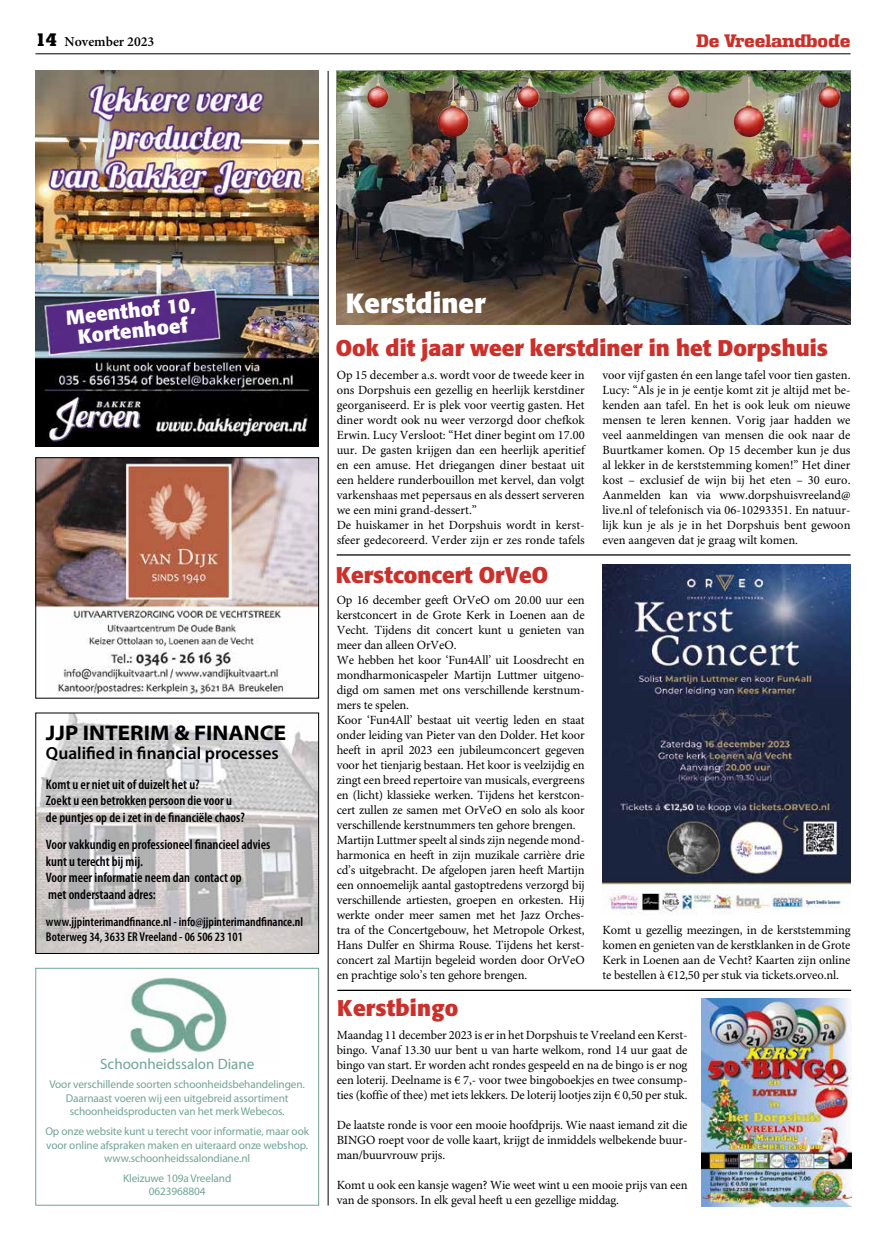
<style>
.page{position:relative;width:886px;height:1241px;background:#fff}
.page>*{position:absolute;margin:0;border:0;box-sizing:border-box;transform-origin:0 0}
.t1{font:700 27.5px "Formata";color:#fff}
.t2{font:700 22.5px "Formata";color:#cc302b}
.t3{font:700 semi-expanded 21.25px "Myriad Pro";color:#000}
.t4{font:700 20px/20px "Formata";color:#fff;text-align:center}
.t5{font:600 17.5px "Myriad Pro";color:#000}
.t6{font:800 17.5px "Enschede";color:#cc302b}
.t7{font:15px "Myriad Pro";color:#71a495}
.t8{font:600 condensed 13.75px/16.5px "Myriad Pro";color:#000}
.t9{font:600 13.75px "Minion Pro";color:#000}
.t10{font:600 condensed 12.75px/15.4px "Myriad Pro";color:#000}
.t11{font:12.5px/15px "Minion Pro";letter-spacing:-.01em;color:#000;text-align:justify}
.t12{font:11.25px/13.5px "Myriad Pro";letter-spacing:-.01em;color:#71a495;text-align:center}
.s1{font-family:"Enschede";font-weight:800;font-size:17.5px}
</style>
<div class="page">
<hr style="left:35px;top:53px;width:815px;height:1px;background:#000">
<img style="left:37px;top:714px;width:280px;height:237px">
<div style="left:35px;top:712px;width:284px;height:241px;border:1px solid #000"></div>
<img style="left:37px;top:459px;width:280px;height:236px">
<div style="left:35px;top:457px;width:284px;height:241px;border:1px solid #000"></div>
<hr style="left:328px;top:71px;width:1px;height:1134px;background:#000">
<img style="left:123px;top:977px;width:104px;height:78px">
<div style="left:35px;top:967px;width:284px;height:238px;border:1px solid #71a495"></div>
<img style="left:35px;top:71px;width:284px;height:375px">
<img style="left:337px;top:71px;width:513px;height:253px">
<img style="left:602px;top:564px;width:248px;height:351px">
<hr style="left:337px;top:554px;width:513px;height:1px;background:#000">
<hr style="left:337px;top:989px;width:514px;height:1px;background:#000">
<img style="left:701px;top:998px;width:150px;height:207px">
<img style="left:337px;top:71px;width:450px;height:21px">
<p class="t9" style="left:35px;top:33px;width:120px"><span class="s1">14</span> November 2023</p>
<h3 class="t6" style="left:696px;top:30px;width:156px">De Vreelandbode</h3>
<h3 class="t4" style="left:65px;top:307px;width:132px;rotate:-6deg">Meenthof 10,<br>Kortenhoef</h3>
<h3 class="t3" style="left:46px;top:720px;width:242px">JJP INTERIM &amp; FINANCE</h3>
<h3 class="t5" style="left:46px;top:743px;width:234px">Qualified in financial processes</h3>
<p class="t8" style="left:46px;top:775px;width:200px">Komt u er niet uit of duizelt het u?<br>Zoekt u een betrokken persoon die voor u de puntjes op de i zet in de financiële chaos?</p>
<p class="t8" style="left:46px;top:836px;width:226px">Voor vakkundig en professioneel financieel advies kunt u terecht bij mij.<br>Voor meer informatie neem dan contact op<br>met onderstaand adres:</p>
<p class="t10" style="left:46px;top:913px;width:259px">www.jjpinterimandfinance.nl - info@jjpinterimandfinance.nl<br>Boterweg 34, 3633 ER Vreeland - 06 506 23 101</p>
<p class="t7" style="left:100px;top:1055px;width:156px">Schoonheidssalon Diane</p>
<p class="t12" style="left:49px;top:1077px;width:257px">Voor verschillende soorten schoonheidsbehandelingen.<br>Daarnaast voeren wij een uitgebreid assortiment schoonheidsproducten van het merk Webecos.</p>
<p class="t12" style="left:45px;top:1124px;width:265px">Op onze website kunt u terecht voor informatie, maar ook voor online afspraken maken en uiteraard onze webshop. www.schoonheidssalondiane.nl</p>
<p class="t12" style="left:123px;top:1171px;width:110px">Kleizuwe 109a Vreeland<br>0623968804</p>
<h1 class="t1" style="left:346px;top:286px;width:141px">Kerstdiner</h1>
<h2 class="t2" style="left:336px;top:334px;width:494px">Ook dit jaar weer kerstdiner in het Dorpshuis</h2>
<p class="t11" style="left:337px;top:368px;width:250px;text-align:left">Op 15 december a.s. wordt voor de tweede keer in ons Dorpshuis een gezellig en heerlijk kerstdiner georganiseerd. Er is plek voor veertig gasten. Het diner wordt ook nu weer verzorgd door chefkok Erwin. Lucy Versloot: “Het diner begint om 17.00 uur. De gasten krijgen dan een heerlijk aperitief en een amuse. Het driegangen diner bestaat uit een heldere runderbouillon met kervel, dan volgt varkenshaas met pepersaus en als dessert serveren we een mini grand-dessert.”<br>De huiskamer in het Dorpshuis wordt in kerst&shy;sfeer gedecoreerd. Verder zijn er zes ronde tafels</p>
<p class="t11" style="left:602px;top:368px;width:250px">voor vijf gasten én een lange tafel voor tien gasten.<br>Lucy: “Als je in je eentje komt zit je altijd met be&shy;kenden aan tafel. En het is ook leuk om nieuwe mensen te leren kennen. Vorig jaar hadden we veel aanmeldingen van mensen die ook naar de Buurtkamer komen. Op 15 december kun je dus al lekker in de kerststemming komen!” Het diner kost – exclusief de wijn bij het eten – 30 euro.<br>Aanmelden kan via www.dorpshuisvreeland@ live.nl of telefonisch via 06-10293351. En natuur&shy;lijk kun je als je in het Dorpshuis bent gewoon even aangeven dat je graag wilt komen.</p>
<h2 class="t2" style="left:336px;top:560px;width:214px">Kerstconcert OrVeO</h2>
<p class="t11" style="left:337px;top:593px;width:250px;text-align:left">Op 16 december geeft OrVeO om 20.00 uur een kerstconcert in de Grote Kerk in Loenen aan de Vecht. Tijdens dit concert kunt u genieten van meer dan alleen OrVeO.<br>We hebben het koor ‘Fun4All’ uit Loosdrecht en mondharmonicaspeler Martijn Luttmer uitgeno&shy;digd om samen met ons verschillende kerstnum&shy;mers te spelen.<br>Koor ‘Fun4All’ bestaat uit veertig leden en staat onder leiding van Pieter van den Dolder. Het koor heeft in april 2023 een jubileumconcert gegeven voor het tienjarig bestaan. Het koor is veelzijdig en zingt een breed repertoire van musicals, evergreens en (licht) klassieke werken. Tijdens het kerstcon&shy;cert zullen ze samen met OrVeO en solo als koor verschillende kerstnummers ten gehore brengen.<br>Martijn Luttmer speelt al sinds zijn negende mond&shy;harmonica en heeft in zijn muzikale carrière drie cd’s uitgebracht. De afgelopen jaren heeft Martijn een onnoemelijk aantal gastoptredens verzorgd bij verschillende artiesten, groepen en orkesten. Hij werkte onder meer samen met het Jazz Orches&shy;tra of the Concertgebouw, het Metropole Orkest, Hans Dulfer en Shirma Rouse. Tijdens het kerst&shy;concert zal Martijn begeleid worden door OrVeO en prachtige solo’s ten gehore brengen.</p>
<h2 class="t2" style="left:337px;top:994px;width:123px">Kerstbingo</h2>
<p class="t11" style="left:602px;top:923px;width:250px">Komt u gezellig meezingen, in de kerststemming komen en genieten van de kerstklanken in de Grote Kerk in Loenen aan de Vecht? Kaarten zijn online te bestellen à €12,50 per stuk via tickets.orveo.nl.</p>
<p class="t11" style="left:337px;top:1028px;width:352px">Maandag 11 december 2023 is er in het Dorpshuis te Vreeland een Kerst&shy;bingo. Vanaf 13.30 uur bent u van harte welkom, rond 14 uur gaat de bingo van start. Er worden acht rondes gespeeld en na de bingo is er nog een loterij. Deelname is € 7,- voor twee bingoboekjes en twee consump&shy;ties (koffie of thee) met iets lekkers. De loterij lootjes zijn € 0,50 per stuk.</p>
<p class="t11" style="left:337px;top:1118px;width:352px">De laatste ronde is voor een mooie hoofdprijs. Wie naast iemand zit die BINGO roept voor de volle kaart, krijgt de inmiddels welbekende buur&shy;man/buurvrouw prijs.</p>
<p class="t11" style="left:337px;top:1178px;width:352px">Komt u ook een kansje wagen? Wie weet wint u een mooie prijs van een van de sponsors. In elk geval heeft u een gezellige middag.</p>
</div>
